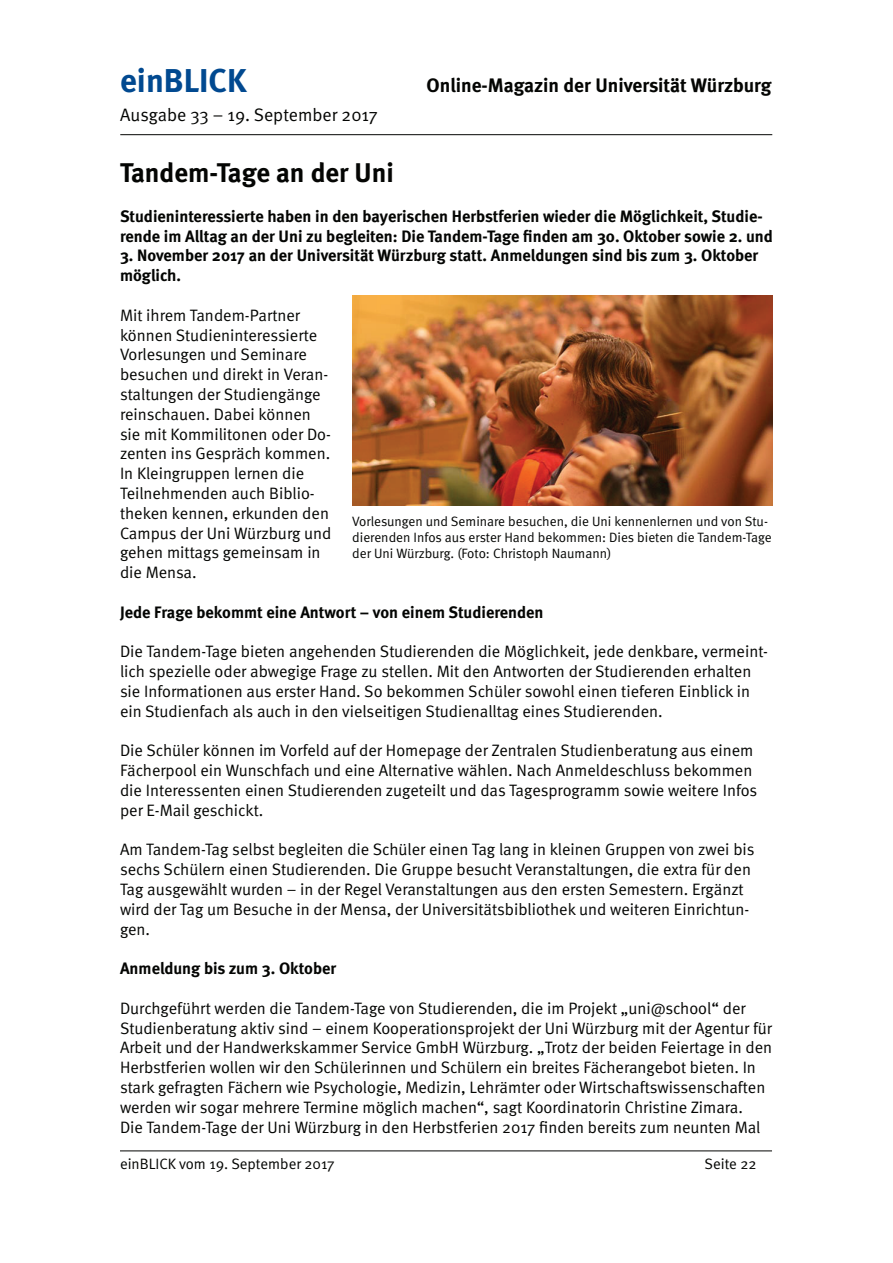
<style>
.page{position:relative;width:893px;height:1263px;background:#fff}
.page>*{position:absolute;margin:0;border:0;box-sizing:border-box;transform-origin:0 0}
.t1{font:700 33px "Meta";color:#014990}
.t2{font:700 27px "Meta";color:#040503}
.t3{font:700 19.5px "Meta";color:#040503}
.t4{font:18px "Meta Normal";color:#040503}
.t5{font:16.5px/19.8px "Meta Normal";color:#040503}
.t6{font:700 16.5px/19.8px "Meta";color:#040503}
.t7{font:15px "Meta Normal";color:#040503}
.t8{font:13.5px/16.2px "Meta Normal";color:#040503}
</style>
<div class="page">
<hr style="left:120px;top:134px;width:652px;height:1px;background:#040503">
<hr style="left:120px;top:1150px;width:652px;height:1px;background:#040503">
<img style="left:352px;top:296px;width:420px;height:210px">
<h1 class="t1" style="left:120px;top:61px;width:128px">einBLICK</h1>
<p class="t3" style="left:427px;top:74px;width:346px">Online-Magazin der Universität Würzburg</p>
<p class="t4" style="left:120px;top:105px;width:259px">Ausgabe 33 – 19. September 2017</p>
<h2 class="t2" style="left:120px;top:157px;width:275px">Tandem-Tage an der Uni</h2>
<p class="t6" style="left:120px;top:206px;width:654px">Studieninteressierte haben in den bayerischen Herbstferien wieder die Möglichkeit, Studie&shy;rende im Alltag an der Uni zu begleiten: Die Tandem-Tage finden am 30. Oktober sowie 2. und</p>
<p class="t6" style="left:120px;top:245px;width:640px">3. November 2017 an der Universität Würzburg statt. Anmeldungen sind bis zum 3. Oktober möglich.</p>
<p class="t5" style="left:120px;top:305px;width:213px">Mit ihrem Tandem-Partner können Studieninteressierte<br>Vorlesungen und Seminare besuchen und direkt in Veran&shy;staltungen der Studiengänge reinschauen. Dabei können sie mit Kommilitonen oder Do&shy;zenten ins Gespräch kommen.<br>In Kleingruppen lernen die<br>Teilnehmenden auch Biblio&shy;theken kennen, erkunden den<br>Campus der Uni Würzburg und gehen mittags gemeinsam in die Mensa.</p>
<p class="t6" style="left:120px;top:602px;width:425px">Jede Frage bekommt eine Antwort – von einem Studierenden</p>
<p class="t5" style="left:120px;top:641px;width:650px">Die Tandem-Tage bieten angehenden Studierenden die Möglichkeit, jede denkbare, vermeint&shy;lich spezielle oder abwegige Frage zu stellen. Mit den Antworten der Studierenden erhalten sie Informationen aus erster Hand. So bekommen Schüler sowohl einen tieferen Einblick in ein Studienfach als auch in den vielseitigen Studienalltag eines Studierenden.</p>
<p class="t5" style="left:120px;top:740px;width:639px">Die Schüler können im Vorfeld auf der Homepage der Zentralen Studienberatung aus einem Fächerpool ein Wunschfach und eine Alternative wählen. Nach Anmeldeschluss bekommen die Interessenten einen Studierenden zugeteilt und das Tagesprogramm sowie weitere Infos per E-Mail geschickt.</p>
<p class="t5" style="left:120px;top:839px;width:636px">Am Tandem-Tag selbst begleiten die Schüler einen Tag lang in kleinen Gruppen von zwei bis sechs Schülern einen Studierenden. Die Gruppe besucht Veranstaltungen, die extra für den Tag ausgewählt wurden – in der Regel Veranstaltungen aus den ersten Semestern. Ergänzt wird der Tag um Besuche in der Mensa, der Universitätsbibliothek und weiteren Einrichtun&shy;gen.</p>
<p class="t6" style="left:120px;top:958px;width:218px">Anmeldung bis zum 3. Oktober</p>
<p class="t5" style="left:120px;top:998px;width:654px">Durchgeführt werden die Tandem-Tage von Studierenden, die im Projekt „uni@school“ der Studienberatung aktiv sind – einem Kooperationsprojekt der Uni Würzburg mit der Agentur für Arbeit und der Handwerkskammer Service GmbH Würzburg. „Trotz der beiden Feiertage in den Herbstferien wollen wir den Schülerinnen und Schülern ein breites Fächerangebot bieten. In stark gefragten Fächern wie Psychologie, Medizin, Lehrämter oder Wirtschaftswissenschaften werden wir sogar mehrere Termine möglich machen“, sagt Koordinatorin Christine Zimara.<br>Die Tandem-Tage der Uni Würzburg in den Herbstferien 2017 finden bereits zum neunten Mal</p>
<p class="t8" style="left:352px;top:513px;width:421px">Vorlesungen und Seminare besuchen, die Uni kennenlernen und von Stu&shy;dierenden Infos aus erster Hand bekommen: Dies bieten die Tandem-Tage der Uni Würzburg. (Foto: Christoph Naumann)</p>
<p class="t7" style="left:120px;top:1155px;width:216px">einBLICK vom 19. September 2017</p>
<p class="t7" style="left:705px;top:1155px;width:54px">Seite 22</p>
</div>
